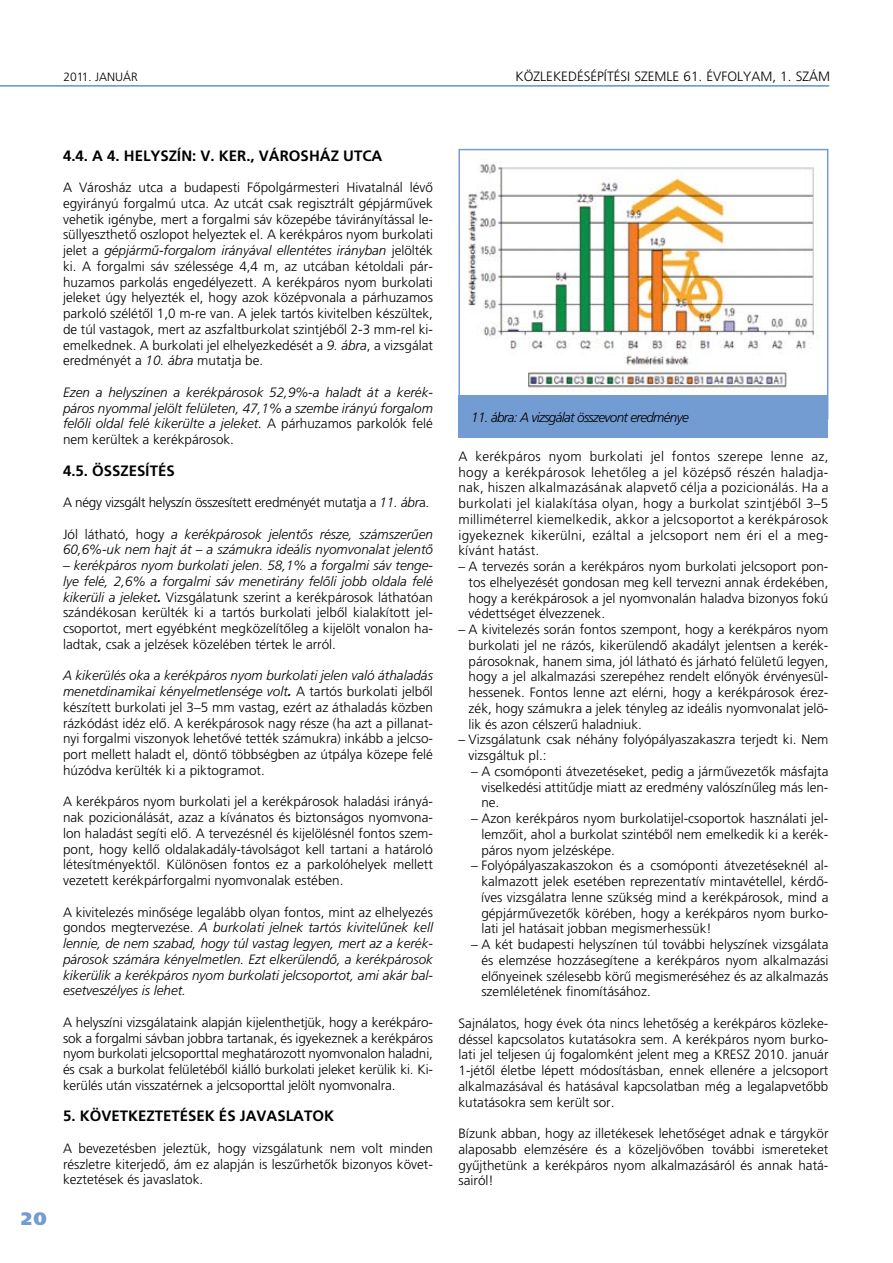
<style>
.page{position:relative;width:893px;height:1263px;background:#fff}
.page>*{position:absolute;margin:0;border:0;box-sizing:border-box;transform-origin:0 0}
.t1{font:900 18px "Frutiger H";color:#739cd2}
.t2{font:700 15px "Frutiger H";color:#000}
.t3{font:300 13.5px/15.8px "Frutiger H";color:#000;text-align:justify}
.t4{font:italic 300 13.5px/15.8px "Frutiger H";color:#000;text-align:justify}
.t5{font:300 13.5px "Frutiger H";letter-spacing:-.02em;color:#000}
.t6{font:italic 300 13.5px "Frutiger H";letter-spacing:-.05em;color:#000}
.t7{font:300 12px "Frutiger H";color:#000}
.s1{font-style:italic}
.s2{font-style:normal}
.s3{font-weight:700;font-style:italic}
.s4{font-family:"Frutiger Alt"}
</style>
<div class="page">
<hr style="left:0;top:85px;width:829px;height:2px;background:#739cd2">
<img style="left:468px;top:163px;width:347px;height:229px">
<div style="left:458px;top:149px;width:370px;height:270px;border:2px solid #739cd2"></div>
<div style="left:458px;top:395px;width:370px;height:43px;background:#739cd2"></div>
<p class="t7" style="left:63px;top:70px;width:45px">2011. Január</p>
<p class="t3" style="left:515px;top:69px;width:200px">KÖZLEKEDÉSÉPÍTÉSI SZEMLE 61. évfolyam</p>
<p class="t3" style="left:772px;top:69px;width:33px">, 1. szám</p>
<h1 class="t1" style="left:21px;top:1208px;width:27px">20</h1>
<p class="t2" style="left:63px;top:146px;width:321px">4.4. A 4. H ELYSZÍN: V. KER., VÁROSHÁZ UTCA</p>
<p class="t3" style="left:63px;top:179px;width:371px">A Városház utca a budapesti Fôpolgármesteri Hivatalnál lévô egyirányú forgalmú utca. Az utcát csak regisztrált gépjármûvek vehetik igénybe, mert a forgalmi sáv közepébe távirányítással le&shy;süllyeszthetô oszlopot helyeztek el. A kerékpáros nyom burkolati jelet a <span class="s1">gépjármû-forgalom irányával ellentétes irányban</span> jelölték ki. A forgalmi sáv szélessége 4,4 m, az utcában kétoldali pár&shy;huzamos parkolás engedélyezett. A kerékpáros nyom burkolati jeleket úgy helyezték el, hogy azok középvonala a párhuzamos parkoló szélétôl 1,0 m-re van. A jelek tartós kivitelben készültek, de túl vastagok, mert az aszfaltburkolat szintjébôl 2-3 mm-rel ki&shy;emelkednek. A burkolati jel elhelyezkedését a <span class="s1">9. ábra</span>, a vizsgálat eredményét a <span class="s1">10. ábra</span> mutatja be.</p>
<p class="t4" style="left:63px;top:384px;width:371px">Ezen a helyszínen a kerékpárosok 52,9%-a haladt át a kerék&shy;páros nyommal jelölt felületen, 47,1% a szembe irányú forgalom felôli oldal felé kikerülte a jeleket. <span class="s2">A párhuzamos parkolók felé nem kerültek a kerékpárosok.</span></p>
<p class="t2" style="left:63px;top:461px;width:113px">4.5. ÖSSZESÍTÉS</p>
<p class="t5" style="left:63px;top:495px;width:368px">A négy vizsgált helyszín összesített eredményét mutatja a <span class="s1">11. ábr</span>a.</p>
<p class="t4" style="left:63px;top:526px;width:371px"><span class="s2">Jól látható, hogy</span> a kerékpárosok jelentôs része, számszerûen<br>60,6%-uk nem hajt át – a számukra ideális nyomvonalat jelentô</p>
<p class="t3" style="left:63px;top:557px;width:371px"><span class="s1">– kerékpáros nyom burkolati jelen. 58,1% a forgalmi sáv tenge&shy;lye felé, 2,6% a forgalmi sáv menetirány felôli jobb oldala felé kikerüli a jeleket</span><span class="s3">.</span> Vizsgálatunk szerint a kerékpárosok láthatóan szándékosan kerülték ki a tartós burkolati jelbôl kialakított jel&shy;csoportot, mert egyébként megközelítôleg a kijelölt vonalon ha&shy;ladtak, csak a jelzések közelében tértek le arról.</p>
<p class="t3" style="left:63px;top:668px;width:371px"><span class="s1">A kikerülés oka a kerékpáros nyom burkolati jelen való áthaladás menetdinamikai kényelmetlensége volt</span><span class="s3">.</span> A tartós burkolati jelbôl készített burkolati jel 3–5 mm vastag, ezért az áthaladás közben rázkódást idéz elô. A kerékpárosok nagy része (ha azt a pillanat&shy;nyi forgalmi viszonyok lehetôvé tették számukra) inkább a jelcso&shy;port mellett haladt el, döntô többségben az útpálya közepe felé húzódva kerülték ki a piktogramot.</p>
<p class="t3" style="left:63px;top:794px;width:371px">A kerékpáros nyom burkolati jel a kerékpárosok haladási irányá&shy;nak pozicionálását, azaz a kívánatos és biztonságos nyomvona&shy;lon haladást segíti elô. A tervezésnél és kijelölésnél fontos szem&shy;pont, hogy kellô oldalakadály-távolságot kell tartani a határoló létesítményektôl. Különösen fontos ez a parkolóhelyek mellett vezetett kerékpárforgalmi nyomvonalak estében.</p>
<p class="t4" style="left:63px;top:904px;width:371px"><span class="s2">A kivitelezés minôsége legalább olyan fontos, mint az elhelyezés gondos megtervezése.</span> A burkolati jelnek tartós kivitelûnek kell lennie, de nem szabad, hogy túl vastag legyen, mert az a kerék&shy;párosok számára kényelmetlen. Ezt elkerülendô, a kerékpárosok kikerülik a kerékpáros nyom burkolati jelcsoportot, ami akár bal&shy;esetveszélyes is lehet.</p>
<p class="t3" style="left:63px;top:1014px;width:371px">A helyszíni vizsgálataink alapján kijelenthetjük, hogy a kerékpáro&shy;sok a forgalmi sávban jobbra tartanak, és igyekeznek a kerékpáros nyom burkolati jelcsoporttal meghatározott nyomvonalon haladni, és csak a burkolat felületébôl kiálló burkolati jeleket kerülik ki. Ki&shy;kerülés után visszatérnek a jelcsoporttal jelölt nyomvonalra.</p>
<p class="t2" style="left:63px;top:1107px;width:272px">5. KÖVETKEZTETÉSEK ÉS JAVASLATOK</p>
<p class="t3" style="left:63px;top:1140px;width:371px">A bevezetésben jeleztük, hogy vizsgálatunk nem volt minden részletre kiterjedô, ám ez alapján is leszûrhetôk bizonyos követ&shy;keztetések és javaslatok.</p>
<p class="t6" style="left:471px;top:410px;width:219px">11. ábra: A vizsgálat összevont eredménye</p>
<p class="t3" style="left:458px;top:448px;width:371px">A kerékpáros nyom burkolati jel fontos szerepe lenne az, hogy a kerékpárosok lehetôleg a jel középsô részén haladja&shy;nak, hiszen alkalmazásának alapvetô célja a pozicionálás. Ha a burkolati jel kialakítása olyan, hogy a burkolat szintjébôl 3–5 milliméterrel kiemelkedik, akkor a jelcsoportot a kerékpárosok igyekeznek kikerülni, ezáltal a jelcsoport nem éri el a meg&shy;kívánt hatást.</p>
<p class="t3" style="left:469px;top:558px;width:361px;text-indent:-10px"><span class="s4">–</span> A tervezés során a kerékpáros nyom burkolati jelcsoport pon&shy;tos elhelyezését gondosan meg kell tervezni annak érdekében, hogy a kerékpárosok a jel nyomvonalán haladva bizonyos fokú védettséget élvezzenek.</p>
<p class="t3" style="left:469px;top:621px;width:361px;text-indent:-10px"><span class="s4">–</span> A kivitelezés során fontos szempont, hogy a kerékpáros nyom burkolati jel ne rázós, kikerülendô akadályt jelentsen a kerék&shy;párosoknak, hanem sima, jól látható és járható felületû legyen, hogy a jel alkalmazási szerepéhez rendelt elônyök érvényesül&shy;hessenek. Fontos lenne azt elérni, hogy a kerékpárosok érez&shy;zék, hogy számukra a jelek tényleg az ideális nyomvonalat jelö&shy;lik és azon célszerû haladniuk.</p>
<p class="t3" style="left:469px;top:732px;width:361px;text-indent:-10px"><span class="s4">–</span> Vizsgálatunk csak néhány folyópályaszakaszra terjedt ki. Nem vizsgáltuk pl.:</p>
<p class="t3" style="left:481px;top:763px;width:349px;text-indent:-10px"><span class="s4">–</span> A csomóponti átvezetéseket, pedig a jármûvezetôk másfajta viselkedési attitûdje miatt az eredmény valószínûleg más len&shy;ne.</p>
<p class="t3" style="left:481px;top:810px;width:349px;text-indent:-10px"><span class="s4">–</span> Azon kerékpáros nyom burkolatijel-csoportok használati jel&shy;lemzôit, ahol a burkolat szintébôl nem emelkedik ki a kerék&shy;páros nyom jelzésképe.</p>
<p class="t3" style="left:481px;top:858px;width:349px;text-indent:-10px"><span class="s4">–</span> Folyópályaszakaszokon és a csomóponti átvezetéseknél al&shy;kalmazott jelek esetében reprezentatív mintavétellel, kérdô&shy;íves vizsgálatra lenne szükség mind a kerékpárosok, mind a gépjármûvezetôk körében, hogy a kerékpáros nyom burko&shy;lati jel hatásait jobban megismerhessük!</p>
<p class="t3" style="left:481px;top:936px;width:349px;text-indent:-10px"><span class="s4">–</span> A két budapesti helyszínen túl további helyszínek vizsgálata és elemzése hozzásegítene a kerékpáros nyom alkalmazási elônyeinek szélesebb körû megismeréséhez és az alkalmazás szemléletének finomításához.</p>
<p class="t3" style="left:458px;top:1015px;width:371px">Sajnálatos, hogy évek óta nincs lehetôség a kerékpáros közleke&shy;déssel kapcsolatos kutatásokra sem. A kerékpáros nyom burko&shy;lati jel teljesen új fogalomként jelent meg a KRESZ 2010. január 1-jétôl életbe lépett módosításban, ennek ellenére a jelcsoport alkalmazásával és hatásával kapcsolatban még a legalapvetôbb kutatásokra sem került sor.</p>
<p class="t3" style="left:458px;top:1125px;width:371px">Bízunk abban, hogy az illetékesek lehetôséget adnak e tárgykör alaposabb elemzésére és a közeljövôben további ismereteket gyûjthetünk a kerékpáros nyom alkalmazásáról és annak hatá&shy;sairól!</p>
</div>
